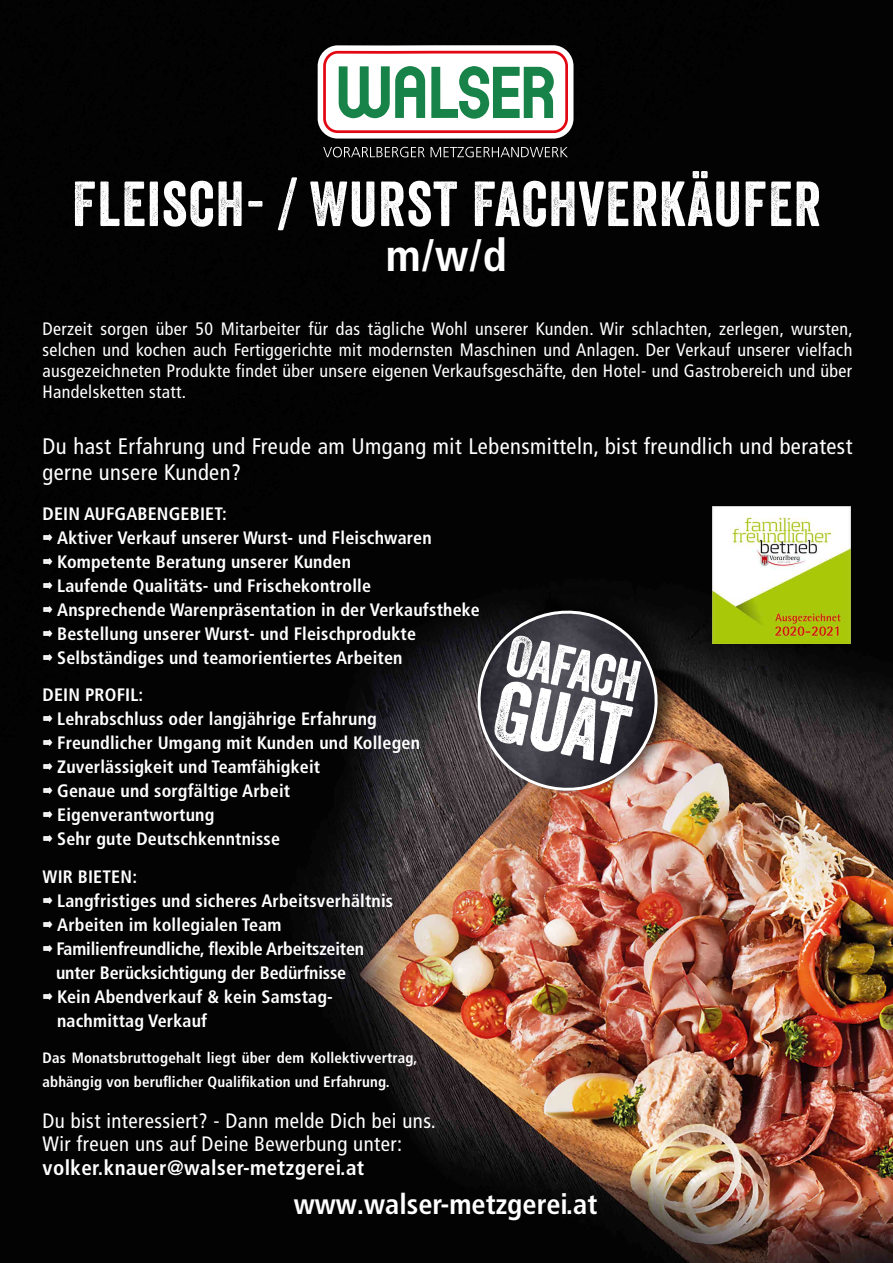
<style>
.page{position:relative;width:893px;height:1263px;background:#fff}
.page>*{position:absolute;margin:0;border:0;box-sizing:border-box;transform-origin:0 0}
.t1{font:61.5px "Veneer";letter-spacing:.02em;color:#fff}
.t2{font:700 condensed 45px "Frutiger LT Pro";color:#fff}
.t3{font:700 condensed 28.35px "Frutiger LT Pro";color:#fff}
.t4{font:condensed 22.5px/26.5px "Frutiger LT Pro";letter-spacing:.02em;color:#fff}
.t5{font:700 condensed 21px "Frutiger LT Pro";letter-spacing:.02em;color:#fff}
.t6{font:condensed 20.85px/23.4px "Frutiger LT Pro";letter-spacing:.02em;color:#fff}
.t7{font:700 condensed 18px/24px "Frutiger LT Pro";letter-spacing:.01em;color:#fff}
.t8{font:condensed 18px/21px "Frutiger LT Pro";letter-spacing:.02em;color:#fff;text-align:justify}
.t9{font:700 condensed 18px "Frutiger LT Pro";letter-spacing:-.01em;color:#fff}
.t10{font:700 condensed 15px/24px "Frutiger LT Pro";letter-spacing:.01em;color:#fff}
.s1{font-family:"Veneer Extras";font-weight:400;font-stretch:normal}
</style>
<div class="page">
<img style="left:0;top:0;width:893px;height:1263px">
<div style="left:318px;top:45px;width:255px;height:94px;background:#fff;border-radius:20px"></div>
<svg style="left:323px;top:51px;width:245px;height:82px"></svg>
<svg style="left:323px;top:147px;width:102px;height:10px"></svg>
<svg style="left:431px;top:147px;width:137px;height:10px"></svg>
<div style="left:474px;top:586px;width:212px;height:212px;background:#000;opacity:.75"></div>
<svg style="left:465px;top:598px;width:205px;height:201px"></svg>
<img style="left:713px;top:506px;width:137px;height:138px">
<h1 class="t1" style="left:72px;top:166px;width:750px">FLEISCH- / WURST FACHVERKÄUFER</h1>
<h2 class="t2" style="left:386px;top:229px;width:123px">m/w/d</h2>
<p class="t8" style="left:43px;top:318px;width:812px">Derzeit sorgen über 50 Mitarbeiter für das tägliche Wohl unserer Kunden. Wir schlachten, zerlegen, wursten, selchen und kochen auch Fertiggerichte mit modernsten Maschinen und Anlagen. Der Verkauf unserer vielfach ausgezeichneten Produkte findet über unsere eigenen Verkaufsgeschäfte, den Hotel- und Gastrobereich und über Handelsketten statt.</p>
<p class="t4" style="left:43px;top:433px;width:811px">Du hast Erfahrung und Freude am Umgang mit Lebensmitteln, bist freundlich und beratest gerne unsere Kunden?</p>
<p class="t7" style="left:43px;top:501px;width:439px">DEIN AUFGABENGEBIET:<br><span class="s1">3</span> Aktiver Verkauf unserer Wurst- und Fleischwaren<br><span class="s1">3</span> Kompetente Beratung unserer Kunden<br><span class="s1">3</span> Laufende Qualitäts- und Frischekontrolle<br><span class="s1">3</span> Ansprechende Warenpräsentation in der Verkaufstheke <span class="s1">3</span> Bestellung unserer Wurst- und Fleischprodukte<br><span class="s1">3</span> Selbständiges und teamorientiertes Arbeiten</p>
<p class="t7" style="left:43px;top:683px;width:379px">DEIN PROFIL:<br><span class="s1">3</span> Lehrabschluss oder langjährige Erfahrung<br><span class="s1">3</span> Freundlicher Umgang mit Kunden und Kollegen<br><span class="s1">3</span> Zuverlässigkeit und Teamfähigkeit<br><span class="s1">3</span> Genaue und sorgfältige Arbeit<br><span class="s1">3</span> Eigenverantwortung<br><span class="s1">3</span> Sehr gute Deutschkenntnisse</p>
<p class="t7" style="left:43px;top:865px;width:96px">WIR BIETEN:</p>
<p class="t7" style="left:43px;top:889px;width:352px"><span class="s1">3</span> Langfristiges und sicheres Arbeitsverhältnis</p>
<p class="t7" style="left:43px;top:913px;width:240px"><span class="s1">3</span> Arbeiten im kollegialen Team</p>
<p class="t9" style="left:43px;top:938px;width:323px"><span class="s1">3</span> Familienfreundliche, flexible Arbeitszeiten</p>
<p class="t9" style="left:56px;top:962px;width:292px">unter Berücksichtigung der Bedürfnisse</p>
<p class="t7" style="left:43px;top:985px;width:292px"><span class="s1">3</span> Kein Abendverkauf &amp; kein Samstag-</p>
<p class="t7" style="left:57px;top:1009px;width:152px">nachmittag Verkauf</p>
<p class="t10" style="left:43px;top:1046px;width:376px">Das Monatsbruttogehalt liegt über dem Kollektivvertrag, abhängig von beruflicher Qualifikation und Erfahrung.</p>
<p class="t6" style="left:43px;top:1109px;width:395px">Du bist interessiert? - Dann melde Dich bei uns.<br>Wir freuen uns auf Deine Bewerbung unter:</p>
<p class="t5" style="left:43px;top:1155px;width:323px">volker.knauer@walser-metzgerei.at</p>
<h3 class="t3" style="left:294px;top:1187px;width:305px">www.walser-metzgerei.at</h3>
</div>
